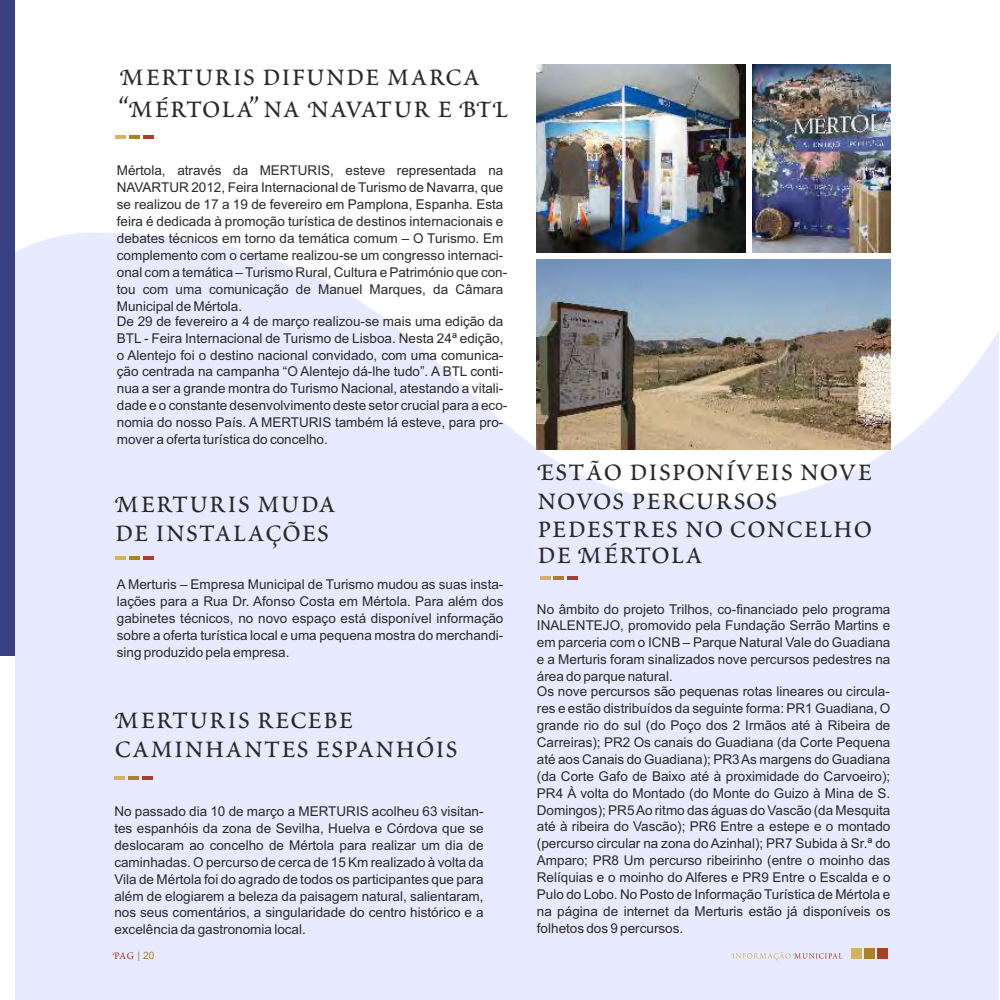
<style>
.page{position:relative;width:1000px;height:1000px;background:#fff}
.page>*{position:absolute;margin:0;border:0;box-sizing:border-box;transform-origin:0 0}
.t1{font:36px/26.5px "Poetica Roman Small Caps";color:#2b2929}
.t2{font:15.3px "Poetica Roman Small Caps";color:#a64026}
.t3{font:300 13.5px/17px "Helvetica";color:#2b2929;text-align:justify}
.s1{font-family:"Helvetica";font-weight:300;font-size:10.2px;color:#a88229}
</style>
<div class="page">
<div style="left:0;top:0;width:998px;height:999px;background:#e8ebff"></div>
<svg style="left:15px;top:0;width:983px;height:503px;fill:#fff"></svg>
<svg style="left:115px;top:135px;width:39px;height:3px"></svg>
<svg style="left:115px;top:556px;width:39px;height:3px"></svg>
<img style="left:536px;top:64px;width:209px;height:188px">
<img style="left:752px;top:64px;width:138px;height:188px">
<svg style="left:540px;top:576px;width:38px;height:3px"></svg>
<img style="left:536px;top:259px;width:354px;height:190px">
<hr style="left:114px;top:776px;width:11px;height:4px;background:#d6b363">
<hr style="left:128px;top:776px;width:11px;height:4px;background:#a88229">
<hr style="left:142px;top:776px;width:11px;height:4px;background:#a64026">
<svg style="left:731px;top:952px;width:111px;height:8px"></svg>
<div style="left:850px;top:948px;width:11px;height:10px;background:#d6b363"></div>
<div style="left:863px;top:948px;width:11px;height:10px;background:#a88229"></div>
<div style="left:877px;top:948px;width:10px;height:10px;background:#a64026"></div>
<div style="left:0;top:0;width:15px;height:657px;background:#384082"></div>
<div style="left:0;top:656px;width:15px;height:343px;background:#fff"></div>
<h1 class="t1" style="left:120px;top:59px;width:362px">Merturis difunde marca</h1>
<h1 class="t1" style="left:118px;top:91px;width:392px">“Mértola” na Navatur e BTL</h1>
<p class="t3" style="left:117px;top:163px;width:392px;text-align:left">Mértola, através da MERTURIS, esteve representada na NAVARTUR 2012, Feira Internacional de Turismo de Navarra, que se realizou de 17 a 19 de fevereiro em Pamplona, Espanha. Esta feira é dedicada à promoção turística de destinos internacionais e debates técnicos em torno da temática comum – O Turismo. Em complemento com o certame realizou-se um congresso internaci&shy;onal com a temática – Turismo Rural, Cultura e Património que con&shy;tou com uma comunicação de Manuel Marques, da Câmara Municipal de Mértola.</p>
<p class="t3" style="left:117px;top:314px;width:392px;text-align:left">De 29 de fevereiro a 4 de março realizou-se mais uma edição da BTL - Feira Internacional de Turismo de Lisboa. Nesta 24ª edição, o Alentejo foi o destino nacional convidado, com uma comunica&shy;ção centrada na campanha “O Alentejo dá-lhe tudo”. A BTL conti&shy;nua a ser a grande montra do Turismo Nacional, atestando a vitali&shy;dade e o constante desenvolvimento deste setor crucial para a eco&shy;nomia do nosso País. A MERTURIS também lá esteve, para pro&shy;mover a oferta turística do concelho.</p>
<h1 class="t1" style="left:114px;top:486px;width:223px">Merturis muda</h1>
<h1 class="t1" style="left:114px;top:515px;width:216px">de instalações</h1>
<p class="t3" style="left:117px;top:577px;width:388px">A Merturis – Empresa Municipal de Turismo mudou as suas insta&shy;lações para a Rua Dr. Afonso Costa em Mértola. Para além dos gabinetes técnicos, no novo espaço está disponível informação sobre a oferta turística local e uma pequena mostra do merchandi&shy;sing produzido pela empresa.</p>
<h1 class="t1" style="left:114px;top:701px;width:240px">Merturis recebe</h1>
<h1 class="t1" style="left:114px;top:731px;width:345px">caminhantes espanhóis</h1>
<p class="t3" style="left:114px;top:803px;width:370px">No passado dia 10 de março a MERTURIS acolheu 63 visitan&shy;tes espanhóis da zona de Sevilha, Huelva e Córdova que se deslocaram ao concelho de Mértola para realizar um dia de caminhadas. O percurso de cerca de 15 Km realizado à volta da Vila de Mértola foi do agrado de todos os participantes que para além de elogiarem a beleza da paisagem natural, salientaram, nos seus comentários, a singularidade do centro histórico e a excelência da gastronomia local.</p>
<p class="t2" style="left:113px;top:944px;width:43px">Pag <span class="s1">| 20</span></p>
<h1 class="t1" style="left:536px;top:454px;width:337px">Estão disponíveis nove</h1>
<h1 class="t1" style="left:536px;top:483px;width:242px">novos percursos</h1>
<h1 class="t1" style="left:536px;top:510px;width:337px">pedestres no concelho de Mértola</h1>
<p class="t3" style="left:536px;top:601px;width:355px">No âmbito do projeto Trilhos, co-financiado pelo programa INALENTEJO, promovido pela Fundação Serrão Martins e em parceria com o ICNB – Parque Natural Vale do Guadiana e a Merturis foram sinalizados nove percursos pedestres na área do parque natural.</p>
<p class="t3" style="left:536px;top:684px;width:355px">Os nove percursos são pequenas rotas lineares ou circula&shy;res e estão distribuídos da seguinte forma: PR1 Guadiana, O grande rio do sul (do Poço dos 2 Irmãos até à Ribeira de Carreiras); PR2 Os canais do Guadiana (da Corte Pequena até aos Canais do Guadiana); PR3 As margens do Guadiana (da Corte Gafo de Baixo até à proximidade do Carvoeiro); PR4 À volta do Montado (do Monte do Guizo à Mina de S.<br>Domingos); PR5 Ao ritmo das águas do Vascão (da Mesquita até à ribeira do Vascão); PR6 Entre a estepe e o montado (percurso circular na zona do Azinhal); PR7 Subida à Sr.ª do Amparo; PR8 Um percurso ribeirinho (entre o moinho das Relíquias e o moinho do Alferes e PR9 Entre o Escalda e o Pulo do Lobo. No Posto de Informação Turística de Mértola e na página de internet da Merturis estão já disponíveis os folhetos dos 9 percursos.</p>
</div>
